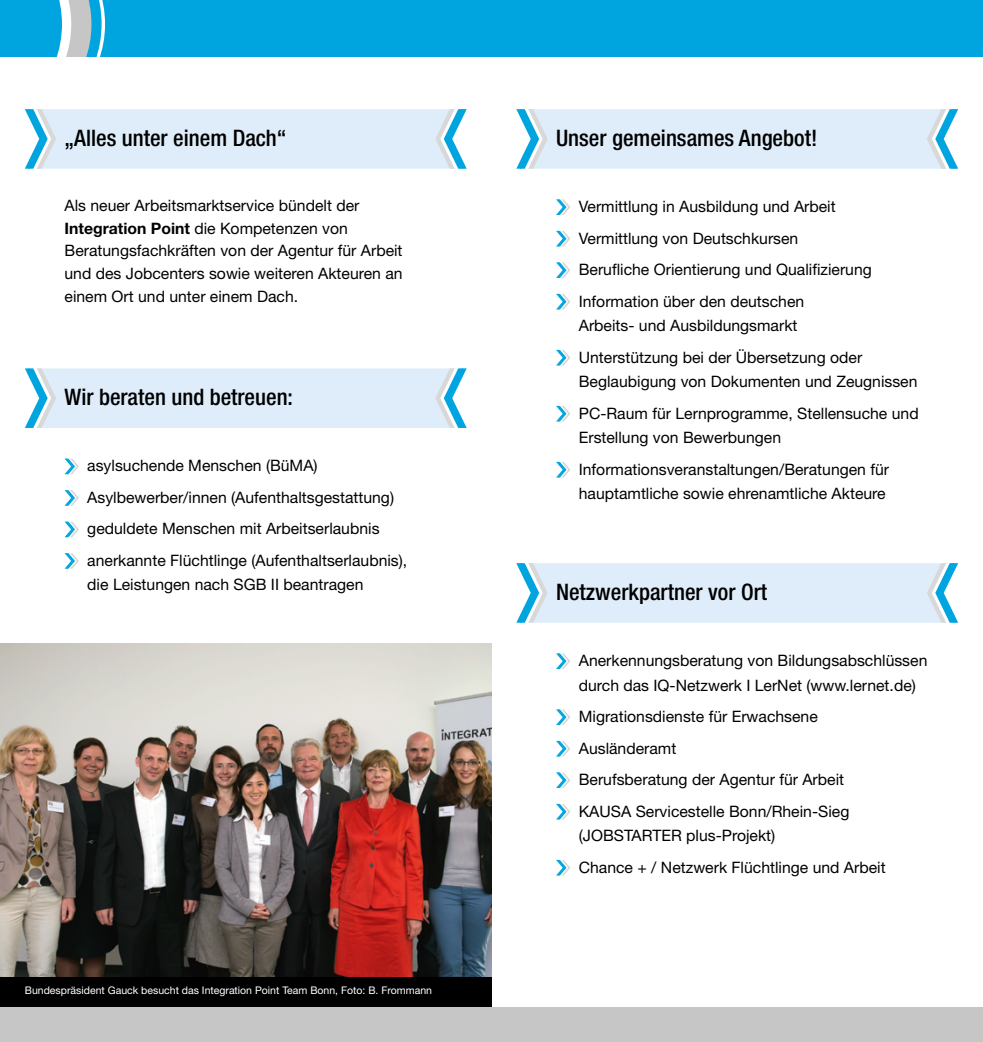
<style>
.page{position:relative;width:983px;height:1042px;background:#fff}
.page>*{position:absolute;margin:0;border:0;box-sizing:border-box;transform-origin:0 0}
.t1{font:500 condensed 22.75px "Helvetica Neue";color:#000}
.t2{font:15.75px/31.5px "Helvetica Neue";color:#000}
.t3{font:10.5px "Helvetica Neue";color:#fff}
.s1{font-family:"Helvetica Neue LT Pro";font-weight:700}
</style>
<div class="page">
<div style="left:0;top:976px;width:491px;height:31px;background:#000"></div>
<div style="left:0;top:0;width:982px;height:58px;background:#00a5df"></div>
<img style="left:0;top:644px;width:491px;height:332px">
<svg style="left:516px;top:109px;width:441px;height:60px;background:#d8eaf8"></svg>
<svg style="left:556px;top:199px;width:14px;height:16px"></svg>
<svg style="left:556px;top:231px;width:14px;height:15px"></svg>
<svg style="left:556px;top:262px;width:14px;height:16px"></svg>
<svg style="left:556px;top:294px;width:14px;height:15px"></svg>
<svg style="left:556px;top:350px;width:14px;height:15px"></svg>
<svg style="left:556px;top:406px;width:14px;height:15px"></svg>
<svg style="left:556px;top:462px;width:14px;height:15px"></svg>
<svg style="left:64px;top:458px;width:15px;height:16px"></svg>
<svg style="left:64px;top:490px;width:15px;height:16px"></svg>
<svg style="left:64px;top:521px;width:15px;height:16px"></svg>
<svg style="left:64px;top:553px;width:15px;height:16px"></svg>
<svg style="left:556px;top:653px;width:14px;height:16px"></svg>
<svg style="left:556px;top:709px;width:14px;height:16px"></svg>
<svg style="left:556px;top:741px;width:14px;height:15px"></svg>
<svg style="left:556px;top:772px;width:14px;height:16px"></svg>
<svg style="left:556px;top:804px;width:14px;height:15px"></svg>
<svg style="left:556px;top:860px;width:14px;height:15px"></svg>
<svg style="left:516px;top:563px;width:441px;height:60px;background:#d8eaf8"></svg>
<svg style="left:0;top:0;width:466px;height:169px"></svg>
<svg style="left:25px;top:368px;width:441px;height:60px;background:#d8eaf8"></svg>
<div style="left:0;top:1007px;width:982px;height:35px;background:#c6c6c6"></div>
<h1 class="t1" style="left:64px;top:124px;width:223px">„Alles unter einem Dach“</h1>
<p class="t2" style="left:64px;top:194px;width:339px;line-height:22.8px">Als neuer Arbeitsmarktservice bündelt der <span class="s1">Integration Point</span> die Kompetenzen von Beratungsfachkräften von der Agentur für Arbeit und des Jobcenters sowie weiteren Akteuren an einem Ort und unter einem Dach.</p>
<h1 class="t1" style="left:64px;top:384px;width:230px">Wir beraten und betreuen:</h1>
<p class="t2" style="left:87px;top:450px;width:321px">asylsuchende Menschen (BüMA)<br>Asylbewerber/innen (Aufenthaltsgestattung) geduldete Menschen mit Arbeitserlaubnis anerkannte Flüchtlinge (Aufenthaltserlaubnis),</p>
<p class="t2" style="left:87px;top:569px;width:277px">die Leistungen nach SGB II beantragen</p>
<p class="t3" style="left:25px;top:984px;width:408px">Bundespräsident Gauck besucht das Integration Point Team Bonn, Foto: B. Frommann</p>
<h1 class="t1" style="left:556px;top:124px;width:263px">Unser gemeinsames Angebot!</h1>
<p class="t2" style="left:578px;top:191px;width:294px">Vermittlung in Ausbildung und Arbeit Vermittlung von Deutschkursen Berufliche Orientierung und Qualifizierung Information über den deutschen</p>
<p class="t2" style="left:578px;top:310px;width:285px">Arbeits- und Ausbildungsmarkt<br>Unterstützung bei der Übersetzung oder</p>
<p class="t2" style="left:578px;top:366px;width:341px">Beglaubigung von Dokumenten und Zeugnissen<br>PC-Raum für Lernprogramme, Stellensuche und</p>
<p class="t2" style="left:578px;top:422px;width:312px">Erstellung von Bewerbungen<br>Informationsveranstaltungen/Beratungen für</p>
<p class="t2" style="left:578px;top:478px;width:308px">hauptamtliche sowie ehrenamtliche Akteure</p>
<h1 class="t1" style="left:556px;top:578px;width:213px">Netzwerkpartner vor Ort</h1>
<p class="t2" style="left:578px;top:648px;width:350px;line-height:24.5px">Anerkennungsberatung von Bildungsabschlüssen durch das IQ-Netzwerk I LerNet (www.lernet.de)</p>
<p class="t2" style="left:578px;top:700px;width:272px">Migrationsdienste für Erwachsene<br>Ausländeramt<br>Berufsberatung der Agentur für Arbeit<br>KAUSA Servicestelle Bonn/Rhein-Sieg</p>
<p class="t2" style="left:578px;top:819px;width:308px">(JOBSTARTER plus-Projekt)<br>Chance + / Netzwerk Flüchtlinge und Arbeit</p>
</div>
